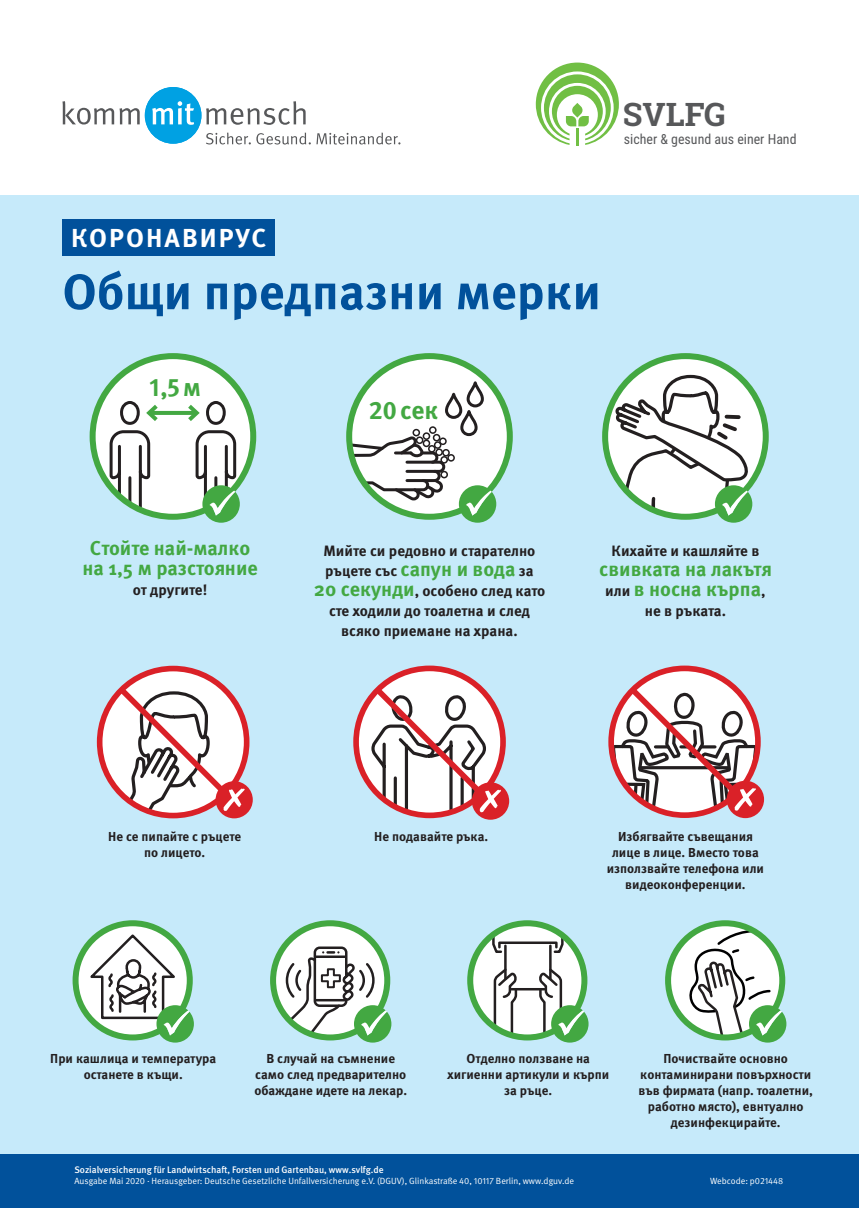
<style>
.page{position:relative;width:859px;height:1208px;background:#fff}
.page>*{position:absolute;margin:0;border:0;box-sizing:border-box;transform-origin:0 0}
.t1{font:700 50px "Meta Pro";color:#01519b}
.t2{font:700 32.4px "Roboto Slab";color:#57585a}
.t3{font:700 26px "Meta Pro";letter-spacing:.08em;color:#fff}
.t4{font:700 25.3px "Meta Pro";color:#43a842}
.t5{font:700 25.3px "DGUV Meta";color:#43a842}
.t6{font:700 20px/20px "Meta Pro";color:#43a842;text-align:center}
.t7{font:700 15px/20px "Meta Pro";color:#231f20;text-align:center}
.t8{font:13.9px "Roboto Condensed";color:#57585a}
.t9{font:700 13px/16px "Meta Pro";color:#231f20;text-align:center}
.t10{font:500 9.5px "DGUV Meta";color:#fff}
.t11{font:9px "DGUV Meta";color:#fff}
.s1{font-family:"Meta Pro"}
.s2{font-family:"DGUV Meta"}
.s3{font-size:20px;color:#43a842}
.s4{font-size:15px;color:#231f20}
</style>
<div class="page">
<div style="left:0;top:196px;width:859px;height:1012px;background:#c6eafa"></div>
<div style="left:0;top:1154px;width:859px;height:54px;background:#01519b"></div>
<div style="left:145px;top:87px;width:56px;height:57px;background:#00a1e3;border-radius:50%"></div>
<svg style="left:62px;top:101px;width:78px;height:23px"></svg>
<svg style="left:152px;top:101px;width:42px;height:24px"></svg>
<svg style="left:206px;top:101px;width:100px;height:24px"></svg>
<svg style="left:206px;top:133px;width:194px;height:12px"></svg>
<div style="left:62px;top:219px;width:213px;height:36px;background:#01519b"></div>
<div style="left:93px;top:356px;width:160px;height:161px;background:#fff;border-radius:50%"></div>
<div style="left:90px;top:353px;width:166px;height:167px;border:6px solid #43a842;border-radius:50%"></div>
<hr style="left:149px;top:411px;width:48px;height:4px;background:#43a842">
<svg style="left:108px;top:401px;width:54px;height:109px"></svg>
<svg style="left:184px;top:401px;width:56px;height:122px"></svg>
<div style="left:349px;top:356px;width:161px;height:161px;background:#fff;border-radius:50%"></div>
<svg style="left:349px;top:434px;width:98px;height:68px"></svg>
<div style="left:428px;top:445px;width:8px;height:7px;border:2px solid #231f20;border-radius:50%"></div>
<div style="left:434px;top:441px;width:7px;height:8px;border:2px solid #231f20;border-radius:50%"></div>
<div style="left:439px;top:437px;width:8px;height:8px;border:2px solid #231f20;border-radius:50%"></div>
<div style="left:433px;top:434px;width:7px;height:7px;border:2px solid #231f20;border-radius:50%"></div>
<div style="left:440px;top:456px;width:8px;height:7px;border:2px solid #231f20;border-radius:50%"></div>
<div style="left:442px;top:449px;width:8px;height:7px;border:2px solid #231f20;border-radius:50%"></div>
<div style="left:447px;top:454px;width:8px;height:7px;border:2px solid #231f20;border-radius:50%"></div>
<div style="left:440px;top:471px;width:8px;height:7px;border:2px solid #231f20;border-radius:50%"></div>
<div style="left:423px;top:432px;width:7px;height:8px;border:2px solid #231f20;border-radius:50%"></div>
<div style="left:429px;top:426px;width:8px;height:8px;border:2px solid #231f20;border-radius:50%"></div>
<div style="left:412px;top:429px;width:8px;height:7px;border:2px solid #231f20;border-radius:50%"></div>
<div style="left:435px;top:448px;width:8px;height:8px;border:2px solid #231f20;border-radius:50%"></div>
<div style="left:423px;top:439px;width:7px;height:8px;border:2px solid #231f20;border-radius:50%"></div>
<div style="left:416px;top:436px;width:7px;height:8px;border:2px solid #231f20;border-radius:50%"></div>
<div style="left:346px;top:353px;width:167px;height:167px;border:6px solid #43a842;border-radius:50%"></div>
<div style="left:460px;top:410px;width:18px;height:26px;border:3px solid #231f20;border-radius:7px"></div>
<div style="left:445px;top:393px;width:17px;height:26px;border:3px solid #231f20;border-radius:7px"></div>
<div style="left:467px;top:381px;width:17px;height:26px;border:3px solid #231f20;border-radius:7px"></div>
<svg style="left:459px;top:485px;width:37px;height:38px"></svg>
<svg style="left:605px;top:356px;width:161px;height:161px;background:#d3ebd3"></svg>
<div style="left:602px;top:353px;width:167px;height:167px;border:6px solid #43a842;border-radius:50%"></div>
<svg style="left:612px;top:373px;width:142px;height:150px;background:#ccd9d0"></svg>
<svg style="left:611px;top:668px;width:147px;height:147px"></svg>
<div style="left:608px;top:665px;width:153px;height:153px;border:6px solid #da2128;border-radius:50%"></div>
<div style="left:727px;top:780px;width:37px;height:38px;background:#da2128;border-radius:50%"></div>
<svg style="left:611px;top:681px;width:147px;height:129px;background:#d1b7ba"></svg>
<svg style="left:356px;top:668px;width:147px;height:147px"></svg>
<div style="left:353px;top:665px;width:153px;height:153px;border:6px solid #da2128;border-radius:50%"></div>
<div style="left:472px;top:782px;width:37px;height:37px;background:#da2128;border-radius:50%"></div>
<svg style="left:369px;top:681px;width:132px;height:131px;background:#ddc5c7"></svg>
<svg style="left:100px;top:668px;width:147px;height:147px"></svg>
<div style="left:97px;top:666px;width:152px;height:152px;border:6px solid #da2128;border-radius:50%"></div>
<div style="left:216px;top:781px;width:37px;height:37px;background:#da2128;border-radius:50%"></div>
<svg style="left:113px;top:681px;width:132px;height:134px;background:#dfc6c8"></svg>
<svg style="left:76px;top:923px;width:114px;height:114px"></svg>
<div style="left:73px;top:920px;width:120px;height:120px;border:6px solid #43a842;border-radius:50%"></div>
<svg style="left:86px;top:923px;width:108px;height:119px;background:#bcd3c2"></svg>
<svg style="left:668px;top:923px;width:114px;height:114px"></svg>
<div style="left:665px;top:920px;width:120px;height:120px;border:6px solid #43a842;border-radius:50%"></div>
<svg style="left:687px;top:928px;width:99px;height:114px;background:#bdd3c2"></svg>
<div style="left:470px;top:923px;width:114px;height:114px;background:#fff;border-radius:50%"></div>
<hr style="left:549px;top:945px;width:3px;height:33px;background:#231f20">
<svg style="left:492px;top:969px;width:26px;height:67px"></svg>
<hr style="left:511px;top:988px;width:33px;height:2px;background:#231f20">
<hr style="left:504px;top:945px;width:3px;height:33px;background:#231f20">
<svg style="left:491px;top:934px;width:12px;height:19px"></svg>
<svg style="left:553px;top:934px;width:12px;height:19px"></svg>
<div style="left:498px;top:941px;width:60px;height:7px;border:2px solid #231f20"></div>
<div style="left:467px;top:920px;width:120px;height:120px;border:6px solid #43a842;border-radius:50%"></div>
<svg style="left:532px;top:966px;width:56px;height:76px"></svg>
<svg style="left:273px;top:923px;width:114px;height:114px;background:#dbeedb"></svg>
<div style="left:270px;top:920px;width:120px;height:120px;border:6px solid #43a842;border-radius:50%"></div>
<svg style="left:284px;top:945px;width:107px;height:97px;background:#bacebd"></svg>
<svg style="left:536px;top:63px;width:83px;height:83px"></svg>
<h2 class="t2" style="left:623px;top:92px;width:104px">SVLFG</h2>
<p class="t8" style="left:624px;top:130px;width:174px">sicher &amp; gesund aus einer Hand</p>
<h3 class="t3" style="left:71px;top:217px;width:197px">КОРОНАВИРУС</h3>
<h1 class="t1" style="left:62px;top:253px;width:540px">Общи предпазни мерки</h1>
<h3 class="t5" style="left:150px;top:372px;width:53px">1,5<span class="s1">м</span></h3>
<h3 class="t4" style="left:369px;top:390px;width:71px"><span class="s2">20</span>сек</h3>
<h3 class="t6" style="left:82px;top:537px;width:177px">Стойте най-малко на 1,5 м разстояние</h3>
<p class="t7" style="left:133px;top:579px;width:76px">от другите!</p>
<p class="t7" style="left:314px;top:539px;width:233px">Мийте си редовно и старателно ръцете със <span class="s3">сапун и вода</span> за<br><span class="s3">20 секунди</span>, особено след като сте ходили до тоалетна и след всяко приемане на храна.</p>
<p class="t7" style="left:611px;top:539px;width:150px">Кихайте и кашляйте в</p>
<h3 class="t6" style="left:599px;top:557px;width:174px">свивката на лакътя <span class="s4">или</span> в носна кърпа<span class="s4">,</span></h3>
<p class="t7" style="left:645px;top:599px;width:83px">не в ръката.</p>
<p class="t9" style="left:108px;top:828px;width:134px">Не се пипайте с ръцете по лицето.</p>
<p class="t9" style="left:607px;top:828px;width:159px">Избягвайте съвещания лице в лице. Вместо това използвайте телефона или видеоконференции.</p>
<p class="t9" style="left:374px;top:828px;width:115px">Не подавайте ръка.</p>
<p class="t9" style="left:50px;top:1049px;width:167px">При кашлица и температура останете в къщи.</p>
<p class="t9" style="left:638px;top:1049px;width:176px">Почиствайте основно контаминирани повърхности във фирмата (напр. тоалетни, работно място), евнтуално дезинфекцирайте.</p>
<p class="t9" style="left:254px;top:1049px;width:154px">В случай на съмнение само след предварително обаждане идете на лекар.</p>
<p class="t9" style="left:447px;top:1049px;width:164px">Отделно ползване на хигиенни артикули и кърпи за ръце.</p>
<p class="t10" style="left:74px;top:1164px;width:311px">Sozialversicherung für Landwirtschaft, Forsten und Gartenbau, www.svlfg.de</p>
<p class="t11" style="left:74px;top:1175px;width:501px">Ausgabe Mai 2020 · Herausgeber: Deutsche Gesetzliche Unfallversicherung e.V. (DGUV), Glinkastraße 40, 10117 Berlin, www.dguv.de</p>
<p class="t11" style="left:710px;top:1175px;width:74px">Webcode: p021448</p>
</div>
